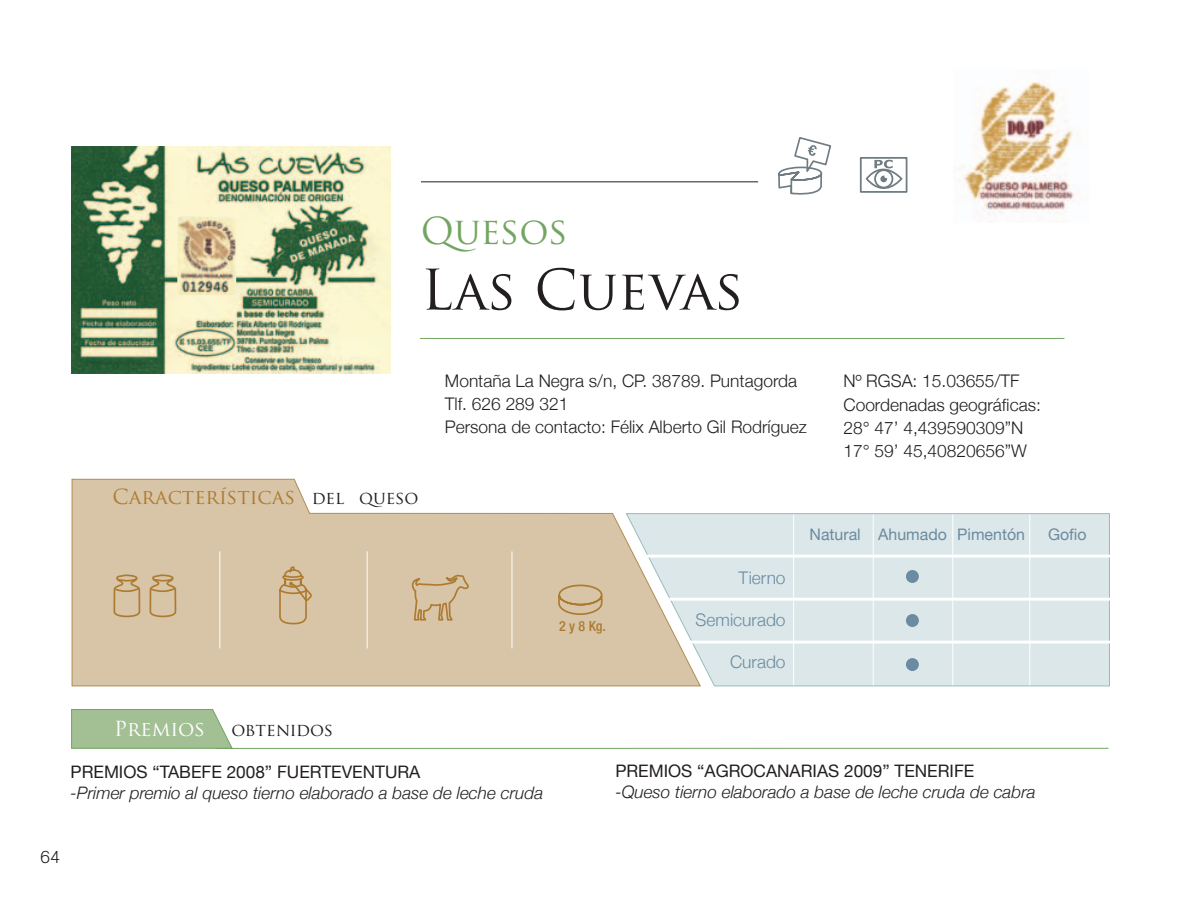
<style>
.page{position:relative;width:1191px;height:908px;background:#fff}
.page>*{position:absolute;margin:0;border:0;box-sizing:border-box;transform-origin:0 0}
.t1{font:54.4px "Trajan Pro";letter-spacing:.01em;color:#231f20}
.t2{font:36.2px "Trajan Pro";color:#73a562}
.t3{font:20.2px "Trajan Pro";color:#ad7b30}
.t4{font:20.2px "Trajan Pro";color:#fff}
.t5{font:300 17.4px "Helvetica Neue";color:#231f20}
.t6{font:300 17.4px "Helvetica Neue";color:#6a8ba1}
.t7{font:17.4px "Trajan Pro";color:#231f20}
.t8{font:italic 300 17.2px "Helvetica Neue";color:#231f20}
.t9{font:17.2px "Helvetica Neue";color:#231f20}
.t10{font:300 17px "Akzidenz Grotesk BE";color:#231f20}
.t11{font:16px "Helvetica Neue";color:#6a8ba1}
.t12{font:500 condensed 14px "Helvetica Neue LT Std";color:#ad7b30}
.s1{font-size:17.4px;color:#231f20}
</style>
<div class="page">
<hr style="left:420px;top:338px;width:644px;height:1px;background:#73a562">
<hr style="left:421px;top:181px;width:337px;height:1px;background:#231f20">
<svg style="left:778px;top:137px;width:54px;height:58px"></svg>
<svg style="left:71px;top:478px;width:554px;height:208px;background:#dbcaaf"></svg>
<hr style="left:219px;top:551px;width:1px;height:97px;background:#fff">
<hr style="left:367px;top:551px;width:1px;height:97px;background:#fff">
<hr style="left:511px;top:551px;width:1px;height:97px;background:#fff">
<svg style="left:409px;top:573px;width:60px;height:48px;background:#d0b791"></svg>
<svg style="left:277px;top:503px;width:35px;height:122px;background:#d3bc9a"></svg>
<div style="left:860px;top:157px;width:47px;height:36px;border:2px solid #707c82"></div>
<svg style="left:864px;top:158px;width:40px;height:35px"></svg>
<svg style="left:557px;top:583px;width:46px;height:32px"></svg>
<svg style="left:625px;top:513px;width:485px;height:173px;background:#dce4e4"></svg>
<hr style="left:669px;top:597px;width:450px;height:3px;background:#fff">
<hr style="left:687px;top:640px;width:432px;height:3px;background:#fff">
<hr style="left:643px;top:554px;width:476px;height:3px;background:#fff">
<hr style="left:793px;top:514px;width:1px;height:171px;background:#fff">
<hr style="left:873px;top:514px;width:1px;height:171px;background:#fff">
<hr style="left:952px;top:514px;width:1px;height:171px;background:#fff">
<hr style="left:1029px;top:514px;width:1px;height:171px;background:#fff">
<div style="left:906px;top:613px;width:13px;height:13px;background:#6a8ba1;border-radius:50%"></div>
<div style="left:906px;top:569px;width:13px;height:13px;background:#6a8ba1;border-radius:50%"></div>
<img style="left:71px;top:146px;width:319px;height:227px">
<div style="left:906px;top:657px;width:13px;height:13px;background:#6a8ba1;border-radius:50%"></div>
<svg style="left:109px;top:575px;width:70px;height:42px;background:#cfb58f"></svg>
<img style="left:963px;top:82px;width:111px;height:140px">
<svg style="left:71px;top:709px;width:163px;height:40px;background:#a6c198"></svg>
<hr style="left:216px;top:747px;width:892px;height:1px;background:#73a562">
<img style="left:177px;top:216px;width:60px;height:79px">
<p class="t2" style="left:421px;top:208px;width:149px">Quesos</p>
<p class="t1" style="left:421px;top:255px;width:324px">Las Cuevas</p>
<p class="t3" style="left:112px;top:484px;width:307px">Características <span class="s1">del queso</span></p>
<p class="t5" style="left:445px;top:370px;width:354px">Montaña La Negra s/n, CP. 38789. Puntagorda</p>
<p class="t5" style="left:445px;top:393px;width:125px">Tlf. 626 289 321</p>
<p class="t5" style="left:445px;top:416px;width:363px">Persona de contacto: Félix Alberto Gil Rodríguez</p>
<p class="t5" style="left:843px;top:370px;width:177px">Nº RGSA: 15.03655/TF</p>
<p class="t5" style="left:843px;top:393px;width:199px">Coordenadas geográficas:</p>
<p class="t5" style="left:843px;top:416px;width:181px">28° 47’ 4,439590309”N</p>
<p class="t5" style="left:843px;top:440px;width:185px">17° 59’ 45,40820656”W</p>
<p class="t12" style="left:559px;top:617px;width:48px">2 y 8 Kg.</p>
<p class="t6" style="left:738px;top:567px;width:49px">Tierno</p>
<p class="t6" style="left:695px;top:609px;width:91px">Semicurado</p>
<p class="t6" style="left:730px;top:651px;width:57px">Curado</p>
<p class="t11" style="left:809px;top:524px;width:217px">Natural Ahumado Pimentón</p>
<p class="t11" style="left:1048px;top:524px;width:40px">Gofio</p>
<p class="t4" style="left:114px;top:716px;width:92px">Premios</p>
<p class="t7" style="left:231px;top:718px;width:103px">obtenidos</p>
<p class="t9" style="left:71px;top:761px;width:351px">PREMIOS “TABEFE 2008” FUERTEVENTURA</p>
<p class="t8" style="left:71px;top:781px;width:474px">-Primer premio al queso tierno elaborado a base de leche cruda</p>
<p class="t10" style="left:40px;top:847px;width:21px">64</p>
<p class="t9" style="left:615px;top:760px;width:360px">PREMIOS “AGROCANARIAS 2009” TENERIFE</p>
<p class="t8" style="left:615px;top:781px;width:422px">-Queso tierno elaborado a base de leche cruda de cabra</p>
</div>
